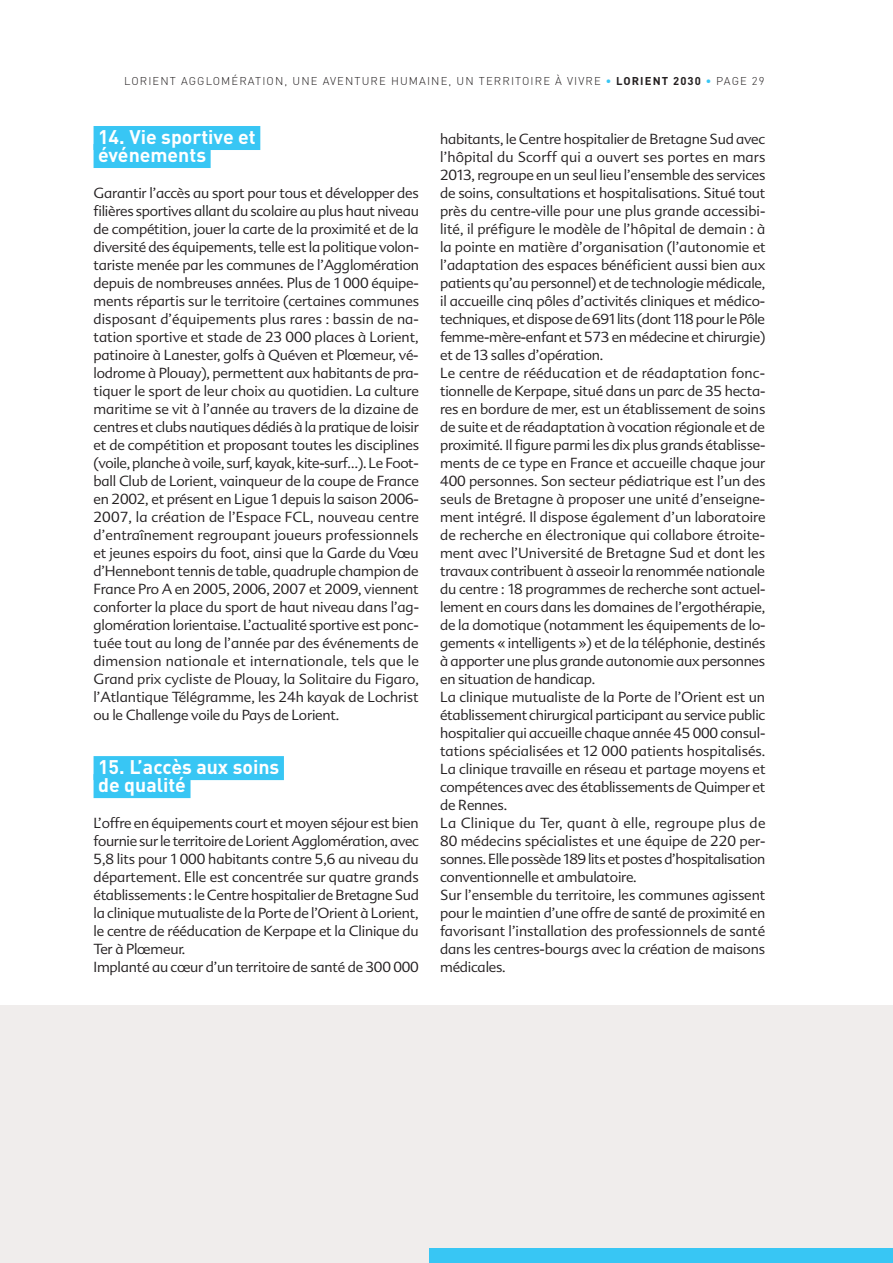
<style>
.page{position:relative;width:893px;height:1263px;background:#fff}
.page>*{position:absolute;margin:0;border:0;box-sizing:border-box;transform-origin:0 0}
.t1{font:700 19.5px/18px "DIN";color:#fff}
.t2{font:300 14.25px/18px "Advert";letter-spacing:-.015em;color:#231f20}
.t3{font:300 11.25px "DIN";letter-spacing:.1em;color:#231f20}
.s1{font-weight:700;color:#38c6f4}
.s2{font-weight:700}
</style>
<div class="page">
<div style="left:0;top:1006px;width:893px;height:257px;background:#f0edec"></div>
<div style="left:429px;top:1248px;width:464px;height:15px;background:#38c6f4"></div>
<div style="left:94px;top:126px;width:166px;height:24px;background:#38c6f4"></div>
<div style="left:94px;top:144px;width:117px;height:24px;background:#38c6f4"></div>
<div style="left:94px;top:756px;width:190px;height:24px;background:#38c6f4"></div>
<div style="left:94px;top:774px;width:97px;height:24px;background:#38c6f4"></div>
<p class="t3" style="left:124px;top:74px;width:642px">LORIENT AGGLOMÉRATION, UNE AVENTURE HUMAINE, U N TERRITOIRE À VIVRE <span class="s1">•</span> <span class="s2">Lorient 2030</span> <span class="s1">•</span> PAGE 29</p>
<h1 class="t1" style="left:98px;top:127px;width:159px">14. Vie sportive et événements</h1>
<p class="t2" style="left:94px;top:184px;width:327px;text-align:justify">Garantir l’accès au sport pour tous et développer des filières sportives allant du scolaire au plus haut niveau de compétition, jouer la carte de la proximité et de la diversité des équipements, telle est la politique volon&shy;tariste menée par les communes de l’Agglomération depuis de nombreuses années. Plus de 1 000 équipe&shy;ments répartis sur le territoire (certaines communes disposant d’équipements plus rares : bassin de na&shy;tation sportive et stade de 23 000 places à Lorient, patinoire à Lanester, golfs à Quéven et Plœmeur, vé&shy;lodrome à Plouay), permettent aux habitants de pra&shy;tiquer le sport de leur choix au quotidien. La culture maritime se vit à l’année au travers de la dizaine de centres et clubs nautiques dédiés à la pratique de loisir et de compétition et proposant toutes les disciplines (voile, planche à voile, surf, kayak, kite-surf…). Le Foot&shy;ball Club de Lorient, vainqueur de la coupe de France en 2002, et présent en Ligue 1 depuis la saison 2006- 2007, la création de l’Espace FCL, nouveau centre d’entraînement regroupant joueurs professionnels et jeunes espoirs du foot, ainsi que la Garde du Vœu d’Hennebont tennis de table, quadruple champion de France Pro A en 2005, 2006, 2007 et 2009, viennent conforter la place du sport de haut niveau dans l’ag&shy;glomération lorientaise. L’actualité sportive est ponc&shy;tuée tout au long de l’année par des événements de dimension nationale et internationale, tels que le Grand prix cycliste de Plouay, la Solitaire du Figaro, l’Atlantique Télégramme, les 24h kayak de Lochrist ou le Challenge voile du Pays de Lorient.</p>
<h1 class="t1" style="left:98px;top:757px;width:183px">15. L’accès aux soins de qualité</h1>
<p class="t2" style="left:94px;top:814px;width:327px">L’offre en équipements court et moyen séjour est bien fournie sur le territoire de Lorient Agglomération, avec 5,8 lits pour 1 000 habitants contre 5,6 au niveau du département. Elle est concentrée sur quatre grands établissements : le Centre hospitalier de Bretagne Sud la clinique mutualiste de la Porte de l’Orient à Lorient, le centre de rééducation de Kerpape et la Clinique du Ter à Plœmeur.<br>Implanté au cœur d’un territoire de santé de 300 000</p>
<p class="t2" style="left:440px;top:130px;width:327px">habitants, le Centre hospitalier de Bretagne Sud avec l’hôpital du Scorff qui a ouvert ses portes en mars 2013, regroupe en un seul lieu l’ensemble des services de soins, consultations et hospitalisations. Situé tout près du centre-ville pour une plus grande accessibi&shy;lité, il préfigure le modèle de l’hôpital de demain : à la pointe en matière d’organisation (l’autonomie et l’adaptation des espaces bénéficient aussi bien aux patients qu’au personnel) et de technologie médicale, il accueille cinq pôles d’activités cliniques et médico&shy;techniques, et dispose de 691 lits (dont 118 pour le Pôle femme-mère-enfant et 573 en médecine et chirurgie) et de 13 salles d’opération.<br>Le centre de rééducation et de réadaptation fonc&shy;tionnelle de Kerpape, situé dans un parc de 35 hecta&shy;res en bordure de mer, est un établissement de soins de suite et de réadaptation à vocation régionale et de proximité. Il figure parmi les dix plus grands établisse&shy;ments de ce type en France et accueille chaque jour 400 personnes. Son secteur pédiatrique est l’un des seuls de Bretagne à proposer une unité d’enseigne&shy;ment intégré. Il dispose également d’un laboratoire de recherche en électronique qui collabore étroite&shy;ment avec l’Université de Bretagne Sud et dont les travaux contribuent à asseoir la renommée nationale du centre : 18 programmes de recherche sont actuel&shy;lement en cours dans les domaines de l’ergothérapie, de la domotique (notamment les équipements de lo&shy;gements « intelligents ») et de la téléphonie, destinés à apporter une plus grande autonomie aux personnes en situation de handicap.<br>La clinique mutualiste de la Porte de l’Orient est un établissement chirurgical participant au service public hospitalier qui accueille chaque année 45 000 consul&shy;tations spécialisées et 12 000 patients hospitalisés.<br>La clinique travaille en réseau et partage moyens et compétences avec des établissements de Quimper et de Rennes.<br>La Clinique du Ter, quant à elle, regroupe plus de 80 médecins spécialistes et une équipe de 220 per&shy;sonnes. Elle possède 189 lits et postes d’hospitalisation conventionnelle et ambulatoire.<br>Sur l’ensemble du territoire, les communes agissent pour le maintien d’une offre de santé de proximité en favorisant l’installation des professionnels de santé dans les centres-bourgs avec la création de maisons médicales.</p>
</div>
